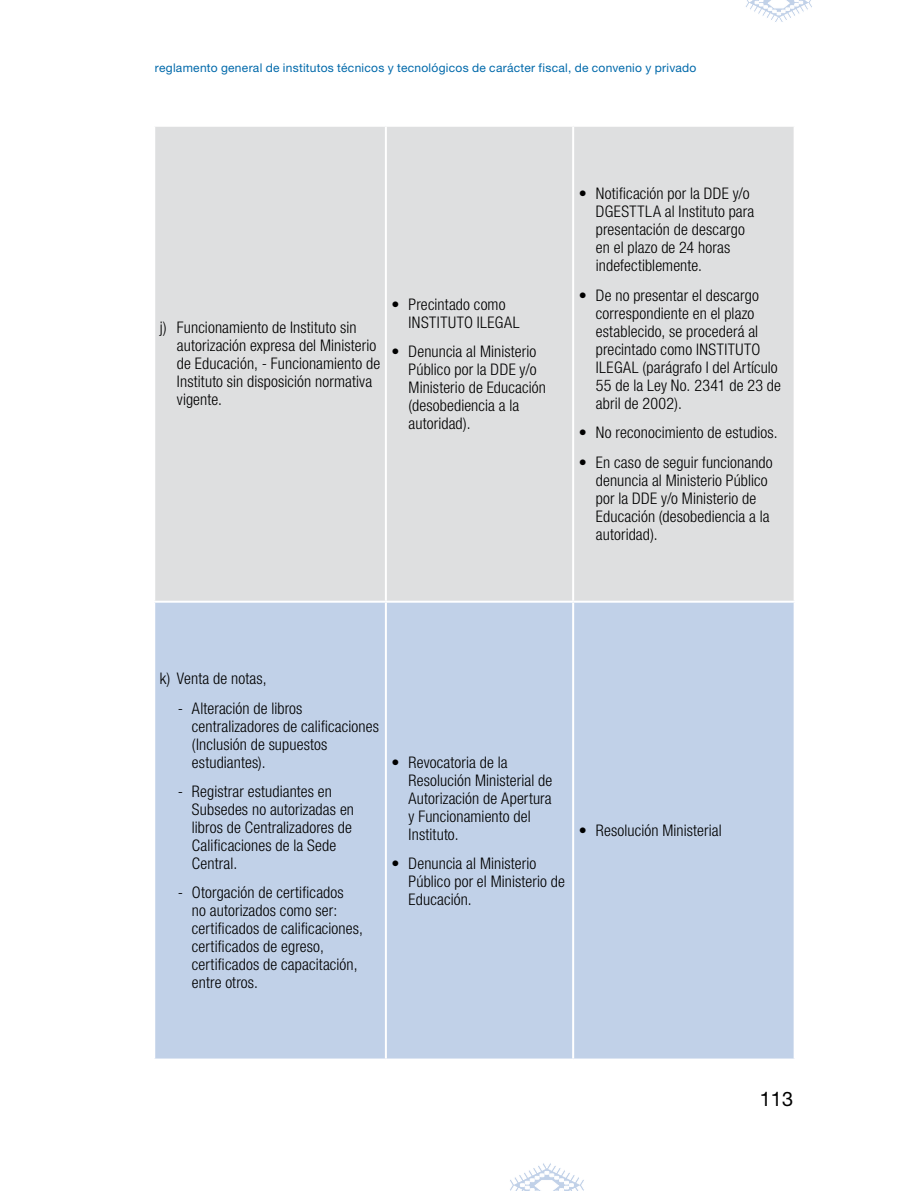
<style>
.page{position:relative;width:908px;height:1191px;background:#fff}
.page>*{position:absolute;margin:0;border:0;box-sizing:border-box;transform-origin:0 0}
.t1{font:20px "Helvetica Neue LT Std";color:#000}
.t2{font:300 condensed 16px/18px "Helvetica Neue LT Std";letter-spacing:.01em;color:#000}
.t3{font:12px "Helvetica Neue LT Std";letter-spacing:.025em;color:#0069aa}
</style>
<div class="page">
<svg style="left:746px;top:0;width:66px;height:22px"></svg>
<svg style="left:510px;top:1163px;width:74px;height:28px"></svg>
<div style="left:155px;top:127px;width:638px;height:473px;background:#dedfe0"></div>
<div style="left:155px;top:602px;width:638px;height:456px;background:#c1d1e8"></div>
<hr style="left:385px;top:127px;width:2px;height:473px;background:#fff">
<hr style="left:572px;top:127px;width:2px;height:473px;background:#fff">
<hr style="left:385px;top:602px;width:2px;height:456px;background:#fff">
<hr style="left:572px;top:602px;width:2px;height:456px;background:#fff">
<p class="t3" style="left:155px;top:61px;width:543px">reglamento general de institutos técnicos y tecnológicos de carácter fiscal, de convenio y privado</p>
<p class="t2" style="left:177px;top:319px;width:205px;text-indent:-17px">j) Funcionamiento de Instituto sin autorización expresa del Ministerio de Educación, - Funcionamiento de<br>Instituto sin disposición normativa vigente.</p>
<p class="t2" style="left:408px;top:295px;width:112px;text-indent:-17px">• Precintado como<br>INSTITUTO ILEGAL</p>
<p class="t2" style="left:408px;top:342px;width:139px;text-indent:-17px">• Denuncia al Ministerio<br>Público por la DDE y/o<br>Ministerio de Educación (desobediencia a la autoridad).</p>
<p class="t2" style="left:595px;top:185px;width:160px;text-indent:-17px">• Notificación por la DDE y/o<br>DGESTTLA al Instituto para presentación de descargo en el plazo de 24 horas indefectiblemente.</p>
<p class="t2" style="left:595px;top:286px;width:186px;text-indent:-17px">• De no presentar el descargo correspondiente en el plazo establecido, se procederá al precintado como INSTITUTO<br>ILEGAL (parágrafo I del Artículo<br>55 de la Ley No. 2341 de 23 de abril de 2002).</p>
<p class="t2" style="left:578px;top:423px;width:200px">• No reconocimiento de estudios.</p>
<p class="t2" style="left:595px;top:453px;width:178px;text-indent:-17px">• En caso de seguir funcionando denuncia al Ministerio Público por la DDE y/o Ministerio de<br>Educación (desobediencia a la autoridad).</p>
<p class="t2" style="left:160px;top:669px;width:108px">k) Venta de notas,</p>
<p class="t2" style="left:192px;top:699px;width:188px;text-indent:-14px">- Alteración de libros centralizadores de calificaciones (Inclusión de supuestos estudiantes).</p>
<p class="t2" style="left:192px;top:782px;width:163px;text-indent:-14px">- Registrar estudiantes en<br>Subsedes no autorizadas en libros de Centralizadores de<br>Calificaciones de la Sede<br>Central.</p>
<p class="t2" style="left:192px;top:883px;width:172px;text-indent:-14px">- Otorgación de certificados<br>no autorizados como ser: certificados de calificaciones, certificados de egreso, certificados de capacitación, entre otros.</p>
<p class="t2" style="left:408px;top:753px;width:145px;text-indent:-17px">• Revocatoria de la<br>Resolución Ministerial de<br>Autorización de Apertura y Funcionamiento del<br>Instituto.</p>
<p class="t2" style="left:408px;top:854px;width:158px;text-indent:-17px">• Denuncia al Ministerio<br>Público por el Ministerio de<br>Educación.</p>
<p class="t2" style="left:578px;top:821px;width:144px">• Resolución Ministerial</p>
<p class="t1" style="left:759px;top:1087px;width:35px">113</p>
</div>
